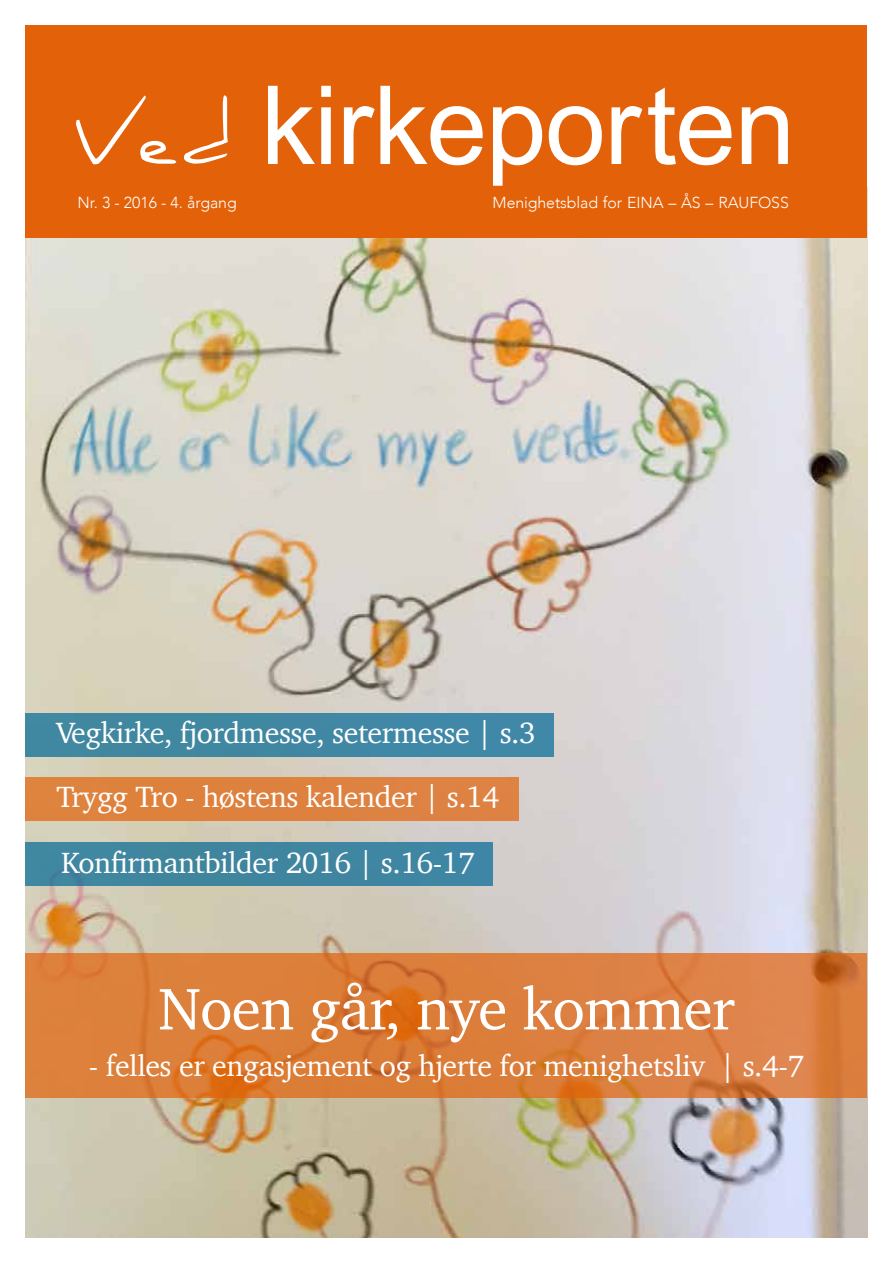
<style>
.page{position:relative;width:893px;height:1263px;background:#fff}
.page>*{position:absolute;margin:0;border:0;box-sizing:border-box;transform-origin:0 0}
.t1{font:109.35px "Arial";letter-spacing:-.015em;color:#fff}
.t2{font:60px "Charter";letter-spacing:-.015em;color:#fff}
.t3{font:30px/64.1px "Charter";letter-spacing:-.015em;color:#fff}
.t4{font:300 15.9px "Avenir";letter-spacing:-.005em;color:#fff}
.s1{font-family:"Daniel";font-size:75.6px}
</style>
<div class="page">
<img style="left:26px;top:238px;width:841px;height:999px">
<div style="left:26px;top:26px;width:841px;height:212px;background:#e36108"></div>
<div style="left:26px;top:841px;width:467px;height:44px;background:#3f86a0"></div>
<div style="left:26px;top:777px;width:493px;height:44px;background:#de823e"></div>
<div style="left:26px;top:713px;width:528px;height:44px;background:#4087a3"></div>
<svg style="left:26px;top:954px;width:841px;height:144px;fill:#dc803c"></svg>
<h1 class="t1" style="left:73px;top:54px;width:724px"><span class="s1">Ved</span> kirkeporten</h1>
<p class="t4" style="left:78px;top:194px;width:161px">Nr. 3 - 2016 - 4. årgang</p>
<p class="t4" style="left:493px;top:193px;width:298px">Menighetsblad for EINA – ÅS – RAUFOSS</p>
<p class="t3" style="left:56px;top:700px;width:481px">Vegkirke, fjordmesse, setermesse | s.3<br>Trygg Tro - høstens kalender | s.14</p>
<p class="t3" style="left:61px;top:830px;width:415px">Konfirmantbilder 2016 | s.16-17</p>
<h2 class="t2" style="left:158px;top:957px;width:578px">Noen går, nye kommer</h2>
<p class="t3" style="left:89px;top:1033px;width:717px">- felles er engasjement og hjerte for menighetsliv | s.4-7</p>
</div>
